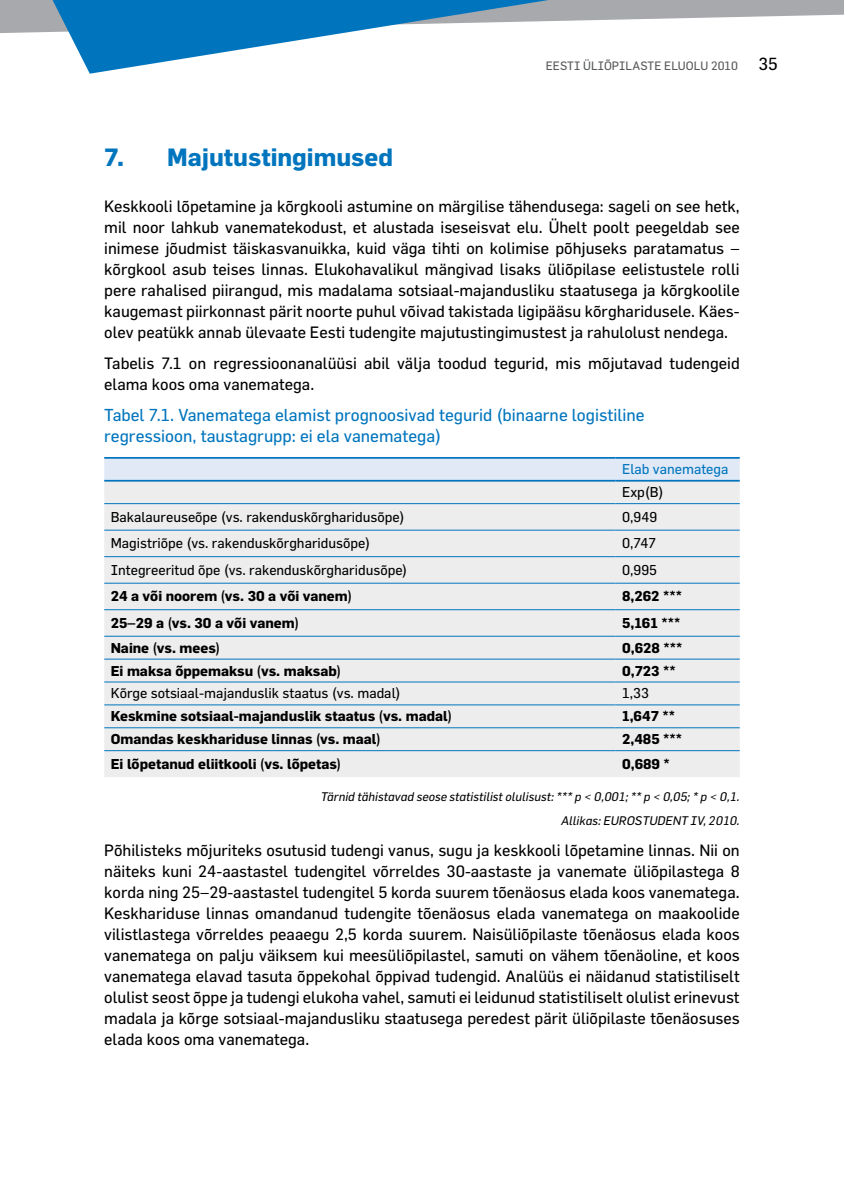
<style>
.page{position:relative;width:844px;height:1191px;background:#fff}
.page>*{position:absolute;margin:0;border:0;box-sizing:border-box;transform-origin:0 0}
.t1{font:700 24.5px "Flama";color:#0075be}
.Tabel_pealkiri{font:16.97px/21px "Flama";color:#0075be}
.tekst{font:16.1px/21px "Flama";color:#000;text-align:justify}
.tabel{font:700 14px "Flama";color:#000}
.tabel-2{font:14px "Flama";color:#000}
.Tabel_ülemine{font:14px "Flama";color:#0075be}
.Joonise_allikas{font:italic 12.25px "Flama";color:#000}
.t2{font:11.9px "Flama";color:#58595b}
.s1{font-size:17.15px;color:#000}
</style>
<div class="page">
<svg style="left:0;top:0;width:843px;height:33px;fill:#a7a9ac"></svg>
<svg style="left:52px;top:0;width:496px;height:74px"></svg>
<div style="left:104px;top:459px;width:635px;height:21px;background:#e1e9f6"></div>
<div style="left:104px;top:481px;width:635px;height:296px;background:#ededee"></div>
<hr style="left:104px;top:457px;width:511px;height:2px;background:#0075be">
<hr style="left:615px;top:457px;width:124px;height:2px;background:#0075be">
<hr style="left:104px;top:480px;width:511px;height:1px;background:#0075be">
<hr style="left:615px;top:480px;width:124px;height:1px;background:#0075be">
<hr style="left:104px;top:503px;width:511px;height:1px;background:#0075be">
<hr style="left:615px;top:503px;width:124px;height:1px;background:#0075be">
<hr style="left:104px;top:530px;width:511px;height:1px;background:#0075be">
<hr style="left:615px;top:530px;width:124px;height:1px;background:#0075be">
<hr style="left:104px;top:556px;width:511px;height:1px;background:#0075be">
<hr style="left:615px;top:556px;width:124px;height:1px;background:#0075be">
<hr style="left:104px;top:583px;width:511px;height:1px;background:#0075be">
<hr style="left:615px;top:583px;width:124px;height:1px;background:#0075be">
<hr style="left:104px;top:609px;width:511px;height:1px;background:#0075be">
<hr style="left:615px;top:609px;width:124px;height:1px;background:#0075be">
<hr style="left:104px;top:636px;width:511px;height:1px;background:#0075be">
<hr style="left:615px;top:636px;width:124px;height:1px;background:#0075be">
<hr style="left:104px;top:658px;width:511px;height:1px;background:#0075be">
<hr style="left:615px;top:658px;width:124px;height:1px;background:#0075be">
<hr style="left:104px;top:681px;width:511px;height:1px;background:#0075be">
<hr style="left:615px;top:681px;width:124px;height:1px;background:#0075be">
<hr style="left:104px;top:704px;width:511px;height:1px;background:#0075be">
<hr style="left:615px;top:704px;width:124px;height:1px;background:#0075be">
<hr style="left:104px;top:727px;width:511px;height:1px;background:#0075be">
<hr style="left:615px;top:727px;width:124px;height:1px;background:#0075be">
<hr style="left:104px;top:750px;width:511px;height:1px;background:#0075be">
<hr style="left:615px;top:750px;width:124px;height:1px;background:#0075be">
<p class="t2" style="left:545px;top:59px;width:233px">EESTI ÜLIÕPILASTE ELUOLU 2010 <span class="s1">35</span></p>
<p class="t1" style="left:104px;top:143px;width:290px">7. Majutustingimused</p>
<p class="tekst" style="left:104px;top:195px;width:637px">Keskkooli lõpetamine ja kõrgkooli astumine on märgilise tähendusega: sageli on see hetk, mil noor lahkub vanematekodust, et alustada iseseisvat elu. Ühelt poolt peegeldab see inimese jõudmist täiskasvanuikka, kuid väga tihti on kolimise põhjuseks paratamatus – kõrgkool asub teises linnas. Elukohavalikul mängivad lisaks üliõpilase eelistustele rolli pere rahalised piirangud, mis madalama sotsiaal-majandusliku staatusega ja kõrgkoolile kaugemast piirkonnast pärit noorte puhul võivad takistada ligipääsu kõrgharidusele. Käes&shy;olev peatükk annab ülevaate Eesti tudengite majutustingimustest ja rahulolust nendega.</p>
<p class="tekst" style="left:104px;top:352px;width:637px">Tabelis 7.1 on regressioonanalüüsi abil välja toodud tegurid, mis mõjutavad tudengeid elama koos oma vanematega.</p>
<p class="Tabel_pealkiri" style="left:104px;top:404px;width:542px">Tabel 7.1. Vanematega elamist prognoosivad tegurid (binaarne logistiline regressioon, taustagrupp: ei ela vanematega)</p>
<p class="Tabel_ülemine" style="left:622px;top:461px;width:108px">Elab vanematega</p>
<p class="tabel-2" style="left:622px;top:483px;width:43px">Exp(B)</p>
<p class="tabel-2" style="left:111px;top:508px;width:295px">Bakalaureuseõpe (vs. rakenduskõrgharidusõpe)</p>
<p class="tabel-2" style="left:622px;top:508px;width:37px">0,949</p>
<p class="tabel-2" style="left:111px;top:535px;width:261px">Magistriõpe (vs. rakenduskõrgharidusõpe)</p>
<p class="tabel-2" style="left:622px;top:535px;width:36px">0,747</p>
<p class="tabel-2" style="left:111px;top:561px;width:298px">Integreeritud õpe (vs. rakenduskõrgharidusõpe)</p>
<p class="tabel-2" style="left:622px;top:561px;width:36px">0,995</p>
<p class="tabel" style="left:111px;top:588px;width:243px">24 a või noorem (vs. 30 a või vanem)</p>
<p class="tabel" style="left:622px;top:588px;width:61px">8,262 ***</p>
<p class="tabel" style="left:111px;top:614px;width:190px">25–29 a (vs. 30 a või vanem)</p>
<p class="tabel" style="left:622px;top:614px;width:60px">5,161 ***</p>
<p class="tabel" style="left:111px;top:639px;width:111px">Naine (vs. mees)</p>
<p class="tabel" style="left:622px;top:639px;width:62px">0,628 ***</p>
<p class="tabel" style="left:111px;top:662px;width:232px">Ei maksa õppemaksu (vs. maksab)</p>
<p class="tabel" style="left:622px;top:662px;width:55px">0,723 **</p>
<p class="tabel-2" style="left:111px;top:685px;width:291px">Kõrge sotsiaal-majanduslik staatus (vs. madal)</p>
<p class="tabel-2" style="left:622px;top:685px;width:28px">1,33</p>
<p class="tabel" style="left:111px;top:708px;width:342px">Keskmine sotsiaal-majanduslik staatus (vs. madal)</p>
<p class="tabel" style="left:622px;top:708px;width:55px">1,647 **</p>
<p class="tabel" style="left:111px;top:730px;width:271px">Omandas keskhariduse linnas (vs. maal)</p>
<p class="tabel" style="left:622px;top:730px;width:62px">2,485 ***</p>
<p class="tabel" style="left:111px;top:755px;width:232px">Ei lõpetanud eliitkooli (vs. lõpetas)</p>
<p class="tabel" style="left:622px;top:755px;width:49px">0,689 *</p>
<p class="Joonise_allikas" style="left:321px;top:789px;width:420px">Tärnid tähistavad seose statistilist olulisust: *** p &lt; 0,001; ** p &lt; 0,05; * p &lt; 0,1.</p>
<p class="Joonise_allikas" style="left:561px;top:813px;width:180px">Allikas: EUROSTUDENT IV, 2010.</p>
<p class="tekst" style="left:104px;top:839px;width:637px">Põhilisteks mõjuriteks osutusid tudengi vanus, sugu ja keskkooli lõpetamine linnas. Nii on näiteks kuni 24-aastastel tudengitel võrreldes 30-aastaste ja vanemate üliõpilastega 8 korda ning 25–29-aastastel tudengitel 5 korda suurem tõenäosus elada koos vanematega.<br>Keskhariduse linnas omandanud tudengite tõenäosus elada vanematega on maakoolide vilistlastega võrreldes peaaegu 2,5 korda suurem. Naisüliõpilaste tõenäosus elada koos vanematega on palju väiksem kui meesüliõpilastel, samuti on vähem tõenäoline, et koos vanematega elavad tasuta õppekohal õppivad tudengid. Analüüs ei näidanud statistiliselt olulist seost õppe ja tudengi elukoha vahel, samuti ei leidunud statistiliselt olulist erinevust madala ja kõrge sotsiaal-majandusliku staatusega peredest pärit üliõpilaste tõenäosuses elada koos oma vanematega.</p>
</div>
